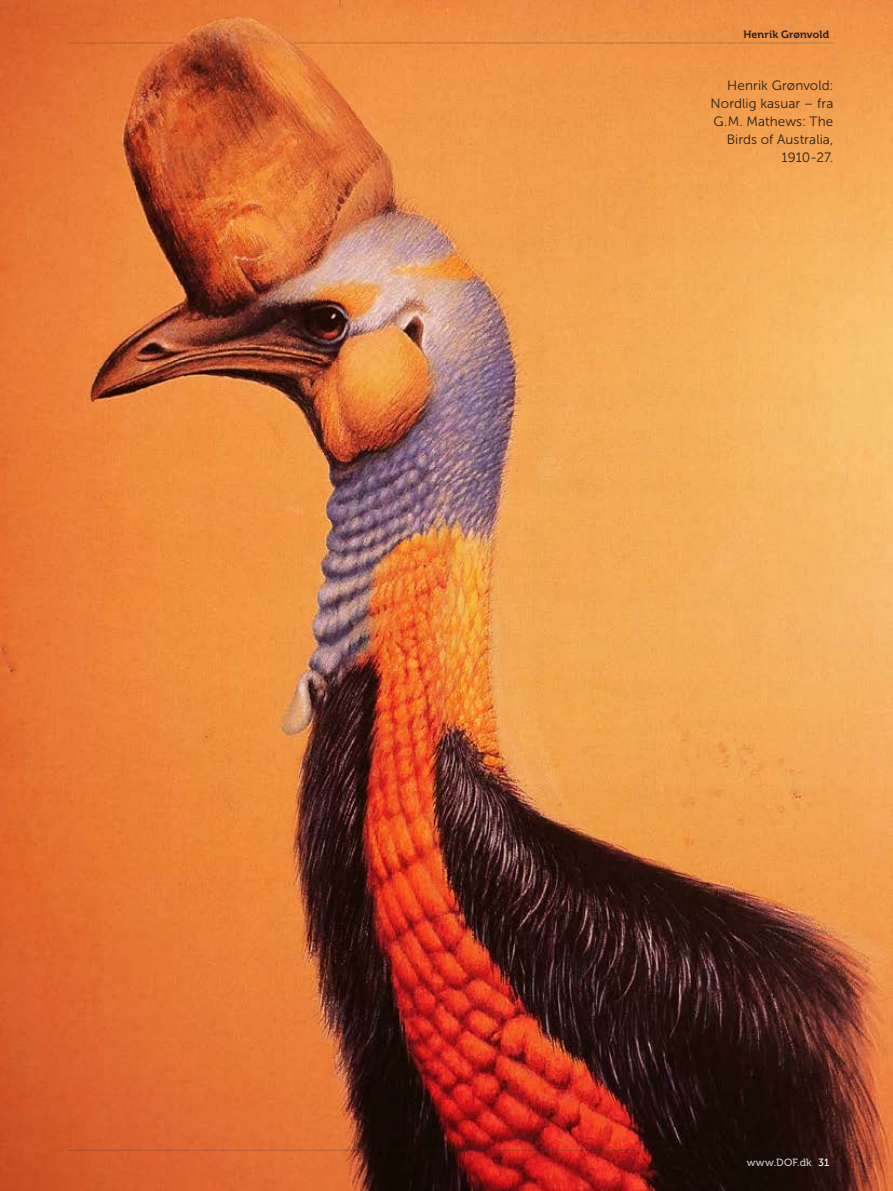
<style>
.page{position:relative;width:893px;height:1191px;background:#fff}
.page>*{position:absolute;margin:0;border:0;box-sizing:border-box;transform-origin:0 0}
.t1{font:13.5px/18px "Museo Sans 300";letter-spacing:.005em;color:#231f20;text-align:right}
.t2{font:10.5px "Museo 700";letter-spacing:.015em;color:#231f20}
.t3{font:10.5px "Museo 500";letter-spacing:.025em;color:#c7c8ca}
.s1{font-family:"Museo Sans 500";color:#fff}
</style>
<div class="page">
<img style="left:0;top:0;width:893px;height:1191px">
<hr style="left:68px;top:1149px;width:765px;height:1px;background:#231f20">
<hr style="left:293px;top:43px;width:540px;height:1px;background:#231f20">
<hr style="left:68px;top:43px;width:106px;height:1px;background:#231f20">
<p class="t2" style="left:743px;top:28px;width:87px">Henrik Grønvold</p>
<p class="t1" style="left:711px;top:76px;width:124px">Henrik Grønvold:<br>Nordlig kasuar – fra<br>G.M. Mathews: The<br>Birds of Australia,<br>1910-27.</p>
<p class="t3" style="left:747px;top:1156px;width:84px">www.DOF.dk <span class="s1">31</span></p>
</div>
